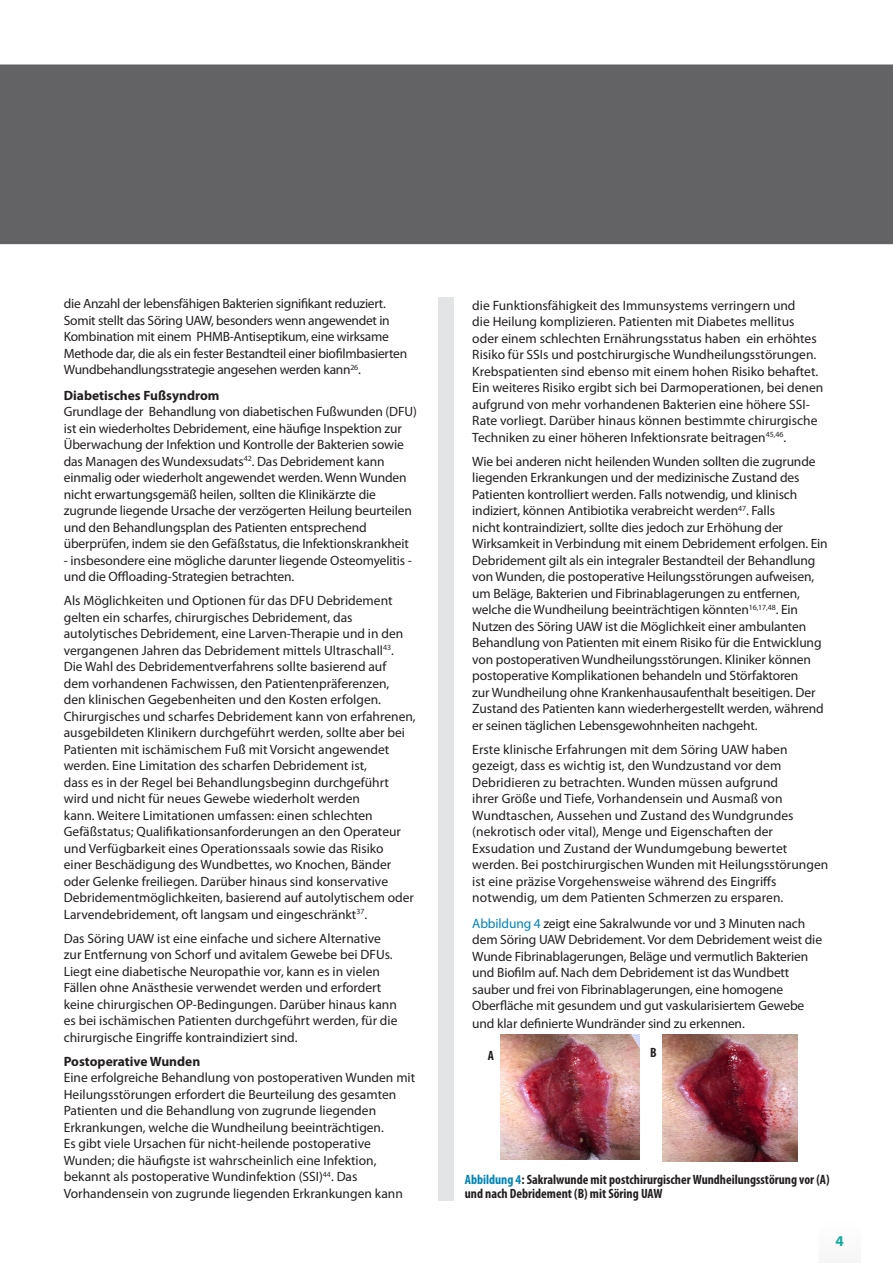
<style>
.page{position:relative;width:893px;height:1263px;background:#fff}
.page>*{position:absolute;margin:0;border:0;box-sizing:border-box;transform-origin:0 0}
.t1{font:700 15px "Myriad Pro";color:#15aa9d}
.t2{font:13.5px/16.5px "Myriad Pro";color:#231f20}
.t3{font:13.5px/16.5px "Myriad Pro";letter-spacing:-.02em;color:#231f20}
.t4{font:700 condensed 13.5px/14.2px "Myriad Pro";color:#231f20}
.t5{font:700 13.5px "Myriad Pro";color:#231f20}
.s1{color:#0083b6}
</style>
<div class="page">
<div style="left:0;top:64px;width:893px;height:180px;background:#636366"></div>
<div style="left:438px;top:297px;width:16px;height:903px;background:#e3e4e6"></div>
<img style="left:663px;top:1034px;width:134px;height:127px">
<img style="left:501px;top:1034px;width:139px;height:125px">
<p class="t3" style="left:64px;top:295px;width:345px">die Anzahl der lebensfähigen Bakterien signifikant reduziert.<br>Somit stellt das Söring UAW, besonders wenn angewendet in Kombination mit einem PHMB-Antiseptikum, eine wirksame Methode dar, die als ein fester Bestandteil einer biofilmbasierten Wundbehandlungsstrategie angesehen werden kann<sup>26</sup>.</p>
<p class="t5" style="left:64px;top:386px;width:157px">Diabetisches Fußsyndrom</p>
<p class="t2" style="left:64px;top:403px;width:355px">Grundlage der Behandlung von diabetischen Fußwunden (DFU) ist ein wiederholtes Debridement, eine häufige Inspektion zur Überwachung der Infektion und Kontrolle der Bakterien sowie das Managen des Wundexsudats<sup>42</sup>. Das Debridement kann einmalig oder wiederholt angewendet werden. Wenn Wunden nicht erwartungsgemäß heilen, sollten die Klinikärzte die zugrunde liegende Ursache der verzögerten Heilung beurteilen und den Behandlungsplan des Patienten entsprechend überprüfen, indem sie den Gefäßstatus, die Infektionskrankheit</p>
<p class="t2" style="left:64px;top:552px;width:350px">- insbesondere eine mögliche darunter liegende Osteomyelitis - und die Offloading-Strategien betrachten.</p>
<p class="t2" style="left:64px;top:592px;width:353px">Als Möglichkeiten und Optionen für das DFU Debridement gelten ein scharfes, chirurgisches Debridement, das autolytisches Debridement, eine Larven-Therapie und in den vergangenen Jahren das Debridement mittels Ultraschall<sup>43</sup>.<br>Die Wahl des Debridementverfahrens sollte basierend auf<br>dem vorhandenen Fachwissen, den Patientenpräferenzen,<br>den klinischen Gegebenheiten und den Kosten erfolgen.<br>Chirurgisches und scharfes Debridement kann von erfahrenen, ausgebildeten Klinikern durchgeführt werden, sollte aber bei Patienten mit ischämischem Fuß mit Vorsicht angewendet werden. Eine Limitation des scharfen Debridement ist,<br>dass es in der Regel bei Behandlungsbeginn durchgeführt wird und nicht für neues Gewebe wiederholt werden<br>kann. Weitere Limitationen umfassen: einen schlechten Gefäßstatus; Qualifikationsanforderungen an den Operateur und Verfügbarkeit eines Operationssaals sowie das Risiko<br>einer Beschädigung des Wundbettes, wo Knochen, Bänder oder Gelenke freiliegen. Darüber hinaus sind konservative Debridementmöglichkeiten, basierend auf autolytischem oder Larvendebridement, oft langsam und eingeschränkt<sup>37</sup>.</p>
<p class="t2" style="left:64px;top:930px;width:335px">Das Söring UAW ist eine einfache und sichere Alternative zur Entfernung von Schorf und avitalem Gewebe bei DFUs.<br>Liegt eine diabetische Neuropathie vor, kann es in vielen Fällen ohne Anästhesie verwendet werden und erfordert keine chirurgischen OP-Bedingungen. Darüber hinaus kann es bei ischämischen Patienten durchgeführt werden, für die chirurgische Eingriffe kontraindiziert sind.</p>
<p class="t5" style="left:64px;top:1052px;width:138px">Postoperative Wunden</p>
<p class="t2" style="left:64px;top:1069px;width:353px">Eine erfolgreiche Behandlung von postoperativen Wunden mit Heilungsstörungen erfordert die Beurteilung des gesamten Patienten und die Behandlung von zugrunde liegenden Erkrankungen, welche die Wundheilung beeinträchtigen.<br>Es gibt viele Ursachen für nicht-heilende postoperative Wunden; die häufigste ist wahrscheinlich eine Infektion, bekannt als postoperative Wundinfektion (SSI)<sup>44</sup>. Das Vorhandensein von zugrunde liegenden Erkrankungen kann</p>
<p class="t2" style="left:472px;top:297px;width:352px">die Funktionsfähigkeit des Immunsystems verringern und<br>die Heilung komplizieren. Patienten mit Diabetes mellitus oder einem schlechten Ernährungsstatus haben ein erhöhtes Risiko für SSIs und postchirurgische Wundheilungsstörungen.<br>Krebspatienten sind ebenso mit einem hohen Risiko behaftet.<br>Ein weiteres Risiko ergibt sich bei Darmoperationen, bei denen aufgrund von mehr vorhandenen Bakterien eine höhere SSI-Rate vorliegt. Darüber hinaus können bestimmte chirurgische Techniken zu einer höheren Infektionsrate beitragen<sup>45,46</sup>.</p>
<p class="t2" style="left:472px;top:453px;width:357px">Wie bei anderen nicht heilenden Wunden sollten die zugrunde liegenden Erkrankungen und der medizinische Zustand des Patienten kontrolliert werden. Falls notwendig, und klinisch indiziert, können Antibiotika verabreicht werden<sup>47</sup>. Falls<br>nicht kontraindiziert, sollte dies jedoch zur Erhöhung der Wirksamkeit in Verbindung mit einem Debridement erfolgen. Ein Debridement gilt als ein integraler Bestandteil der Behandlung von Wunden, die postoperative Heilungsstörungen aufweisen, um Beläge, Bakterien und Fibrinablagerungen zu entfernen, welche die Wundheilung beeinträchtigen könnten<sup>16,17,48</sup>. Ein Nutzen des Söring UAW ist die Möglichkeit einer ambulanten Behandlung von Patienten mit einem Risiko für die Entwicklung von postoperativen Wundheilungsstörungen. Kliniker können postoperative Komplikationen behandeln und Störfaktoren<br>zur Wundheilung ohne Krankenhausaufenthalt beseitigen. Der Zustand des Patienten kann wiederhergestellt werden, während er seinen täglichen Lebensgewohnheiten nachgeht.</p>
<p class="t2" style="left:472px;top:741px;width:358px">Erste klinische Erfahrungen mit dem Söring UAW haben gezeigt, dass es wichtig ist, den Wundzustand vor dem Debridieren zu betrachten. Wunden müssen aufgrund<br>ihrer Größe und Tiefe, Vorhandensein und Ausmaß von Wundtaschen, Aussehen und Zustand des Wundgrundes (nekrotisch oder vital), Menge und Eigenschaften der Exsudation und Zustand der Wundumgebung bewertet werden. Bei postchirurgischen Wunden mit Heilungsstörungen ist eine präzise Vorgehensweise während des Eingriffs notwendig, um dem Patienten Schmerzen zu ersparen.</p>
<p class="t2" style="left:472px;top:915px;width:351px"><span class="s1">Abbildung 4</span> zeigt eine Sakralwunde vor und 3 Minuten nach dem Söring UAW Debridement. Vor dem Debridement weist die Wunde Fibrinablagerungen, Beläge und vermutlich Bakterien und Biofilm auf. Nach dem Debridement ist das Wundbett sauber und frei von Fibrinablagerungen, eine homogene Oberfläche mit gesundem und gut vaskularisiertem Gewebe</p>
<p class="t2" style="left:472px;top:1015px;width:274px">und klar definierte Wundränder sind zu erkennen.</p>
<p class="t4" style="left:488px;top:1048px;width:8px">A</p>
<p class="t4" style="left:650px;top:1045px;width:8px">B</p>
<p class="t4" style="left:465px;top:1172px;width:366px"><span class="s1">Abbildung 4</span>: Sakralwunde mit postchirurgischer Wundheilungsstörung vor (A) und nach Debridement (B) mit Söring UAW</p>
<p class="t1" style="left:836px;top:1231px;width:10px">4</p>
</div>
